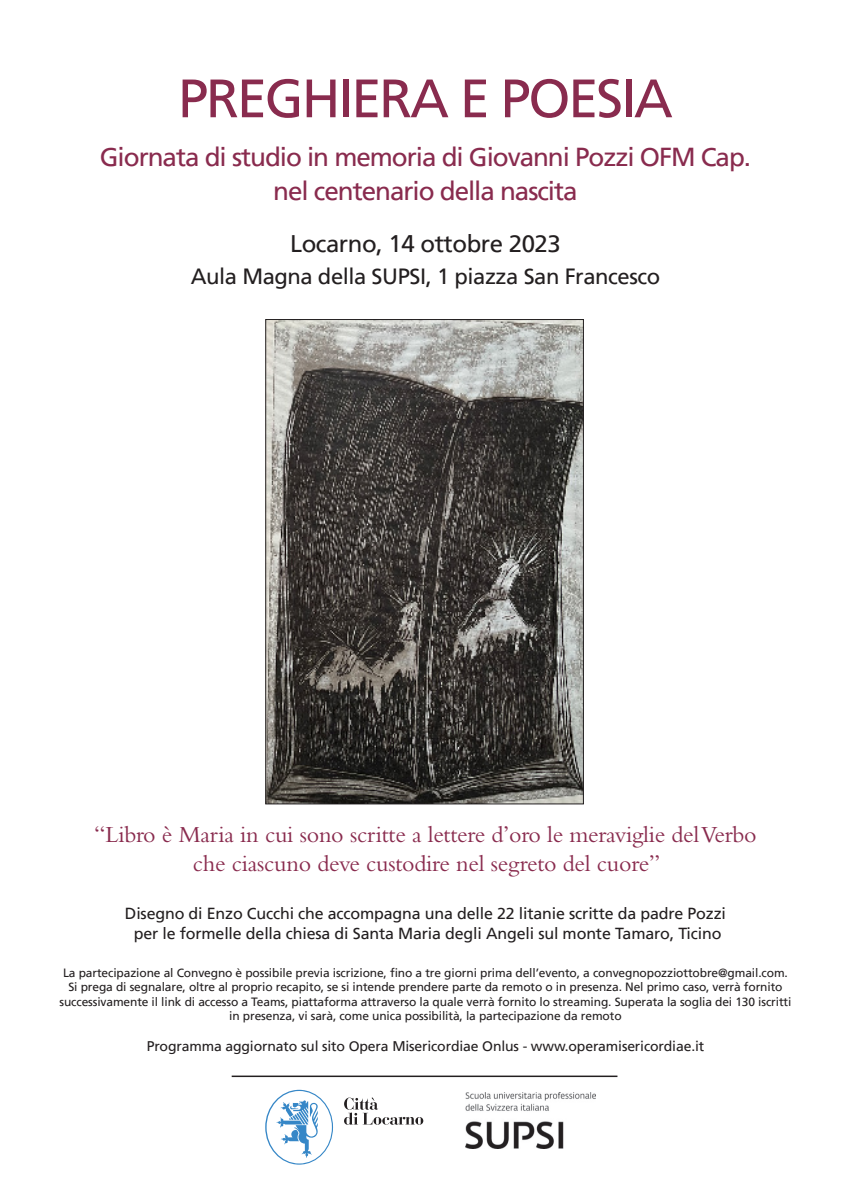
<style>
.page{position:relative;width:851px;height:1191px;background:#fff}
.page>*{position:absolute;margin:0;border:0;box-sizing:border-box;transform-origin:0 0}
.t1{font:54px "Frutiger LT";letter-spacing:-.04em;color:#892b4e}
.t2{font:26px "Frutiger LT";letter-spacing:-.04em;color:#892b4e}
.t3{font:24px "Bembo Std";letter-spacing:-.01em;color:#892b4e}
.t4{font:24px "Frutiger LT";letter-spacing:-.02em;color:#231f20}
.t5{font:22px "Frutiger LT";letter-spacing:-.02em;color:#231f20}
.t6{font:16px "Frutiger LT";letter-spacing:-.01em;color:#231f20}
.t7{font:14px "Frutiger LT";letter-spacing:-.01em;color:#231f20}
.t8{font:12px/14.4px "Frutiger LT";letter-spacing:-.01em;color:#231f20;text-align:center}
</style>
<div class="page">
<img style="left:267px;top:321px;width:315px;height:481px">
<div style="left:265px;top:319px;width:319px;height:485px;border:1px solid #231f20"></div>
<svg style="left:344px;top:1097px;width:79px;height:27px"></svg>
<svg style="left:265px;top:1089px;width:68px;height:75px"></svg>
<img style="left:465px;top:1093px;width:130px;height:55px">
<hr style="left:232px;top:1075px;width:385px;height:2px;background:#231f20">
<p class="t1" style="left:178px;top:67px;width:496px">PREGHIERA E POESIA</p>
<p class="t2" style="left:100px;top:142px;width:652px">Giornata di studio in memoria di Giovanni Pozzi OFM Cap.</p>
<p class="t2" style="left:273px;top:176px;width:306px">nel centenario della nascita</p>
<p class="t4" style="left:290px;top:230px;width:272px">Locarno, 14 ottobre 2023</p>
<p class="t5" style="left:191px;top:263px;width:471px">Aula Magna della SUPSI, 1 piazza San Francesco</p>
<p class="t3" style="left:94px;top:820px;width:664px">“Libro è Maria in cui sono scritte a lettere d’oro le meraviglie del Verbo</p>
<p class="t3" style="left:193px;top:849px;width:469px">che ciascuno deve custodire nel segreto del cuore”</p>
<p class="t6" style="left:125px;top:903px;width:602px">Disegno di Enzo Cucchi che accompagna una delle 22 litanie scritte da padre Pozzi</p>
<p class="t6" style="left:134px;top:923px;width:589px">per le formelle della chiesa di Santa Maria degli Angeli sul monte Tamaro, Ticino</p>
<p class="t8" style="left:59px;top:965px;width:733px">La partecipazione al Convegno è possibile previa iscrizione, fino a tre giorni prima dell’evento, a convegnopozziottobre@gmail.com.<br>Si prega di segnalare, oltre al proprio recapito, se si intende prendere parte da remoto o in presenza. Nel primo caso, verrà fornito successivamente il link di accesso a Teams, piattaforma attraverso la quale verrà fornito lo streaming. Superata la soglia dei 130 iscritti in presenza, vi sarà, come unica possibilità, la partecipazione da remoto</p>
<p class="t7" style="left:147px;top:1038px;width:559px">Programma aggiornato sul sito Opera Misericordiae Onlus - www.operamisericordiae.it</p>
</div>
